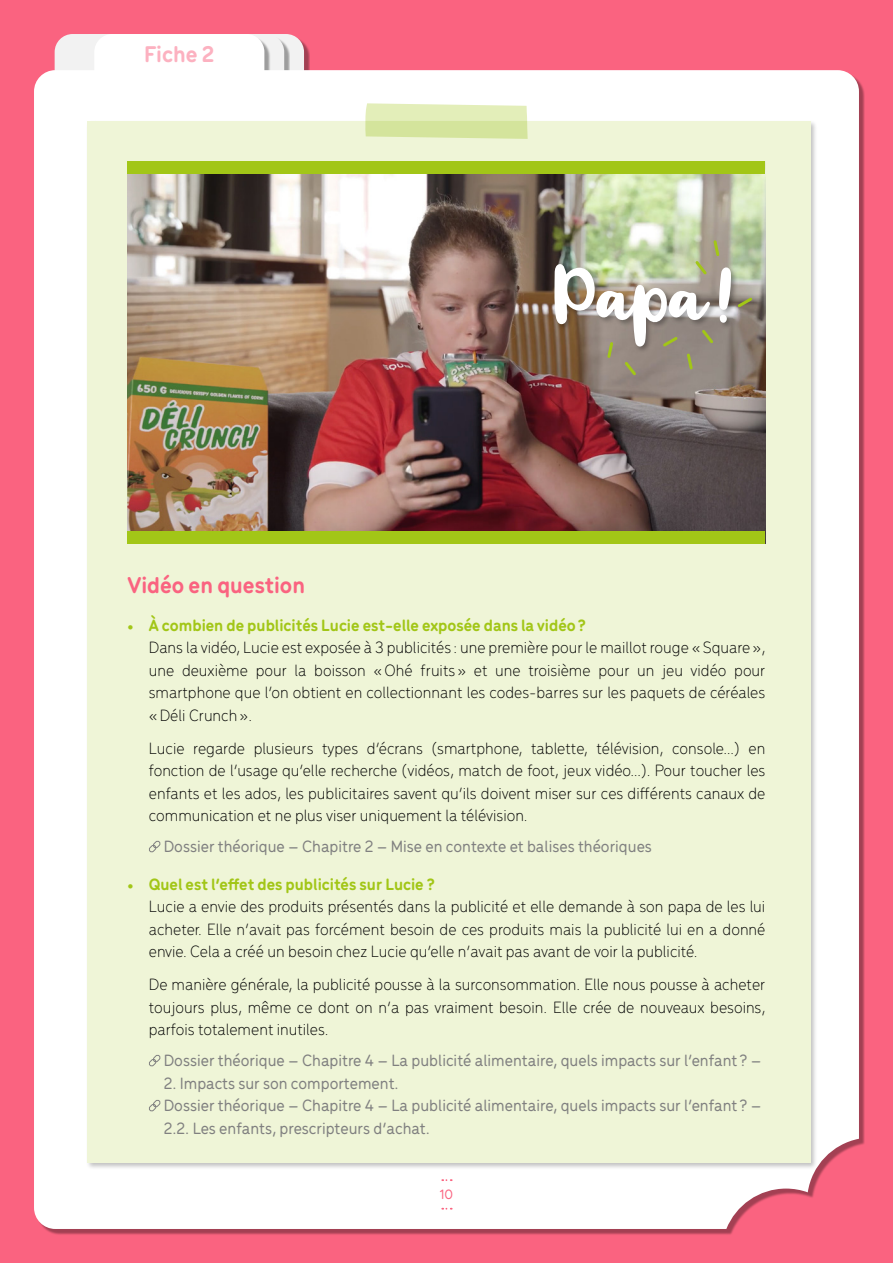
<style>
.page{position:relative;width:893px;height:1263px;background:#fa6380}
.page>*{position:absolute;margin:0;border:0;box-sizing:border-box;transform-origin:0 0}
.t1{font:77.7px "Big Snow";color:#fff}
.t2{font:700 24px "Menco";color:#fa6380}
.t3{font:700 24px "Menco";color:#fcb1c0}
.t4{font:300 17.25px/22.5px "Menco";color:#000}
.t5{font:500 17.25px/22.5px "Menco";color:#808080}
.t6{font:500 14.25px "Menco";color:#fa6380}
.s1{font-weight:900;color:#a2c617}
.s2{font-weight:700;color:#a2c617}
</style>
<div class="page">
<div style="left:55px;top:34px;width:170px;height:72px;background:#f2f2f2;border-radius:18px"></div>
<svg style="left:134px;top:34px;width:170px;height:72px"></svg>
<div style="left:97px;top:37px;width:174px;height:76px;background:#000;opacity:.35"></div>
<div style="left:94px;top:34px;width:170px;height:72px;background:#fff;border-radius:18px"></div>
<div style="left:34px;top:70px;width:825px;height:1159px;background:#fff"></div>
<svg style="left:442px;top:1179px;width:10px;height:2px"></svg>
<div style="left:85px;top:120px;width:733px;height:1050px;background:#000;opacity:.25"></div>
<div style="left:87px;top:121px;width:723px;height:1041px;background:#eff5d7"></div>
<svg style="left:149px;top:840px;width:12px;height:13px"></svg>
<svg style="left:149px;top:1054px;width:12px;height:13px"></svg>
<svg style="left:149px;top:1099px;width:12px;height:13px"></svg>
<svg style="left:365px;top:103px;width:163px;height:36px;background:#ddeab0"></svg>
<img style="left:128px;top:174px;width:637px;height:357px">
<div style="left:128px;top:162px;width:637px;height:12px;background:#a2c617"></div>
<div style="left:128px;top:531px;width:637px;height:12px;background:#a2c617"></div>
<div style="left:553px;top:263px;width:185px;height:90px;background:#000;opacity:.3"></div>
<svg style="left:605px;top:340px;width:10px;height:20px"></svg>
<svg style="left:693px;top:238px;width:28px;height:39px"></svg>
<svg style="left:622px;top:359px;width:17px;height:19px"></svg>
<svg style="left:735px;top:295px;width:20px;height:15px"></svg>
<svg style="left:660px;top:327px;width:56px;height:44px;background:#938b7b"></svg>
<h2 class="t3" style="left:144px;top:36px;width:72px">Fiche 2</h2>
<h1 class="t1" style="left:555px;top:248px;width:180px">Papa !</h1>
<h2 class="t2" style="left:128px;top:568px;width:179px">Vidéo en question</h2>
<p class="t4" style="left:149px;top:613px;width:618px;text-indent:-21px"><span class="s1">•</span> <span class="s2">À combien de publicités Lucie est-elle exposée dans la vidéo ?<br></span>Dans la vidéo, Lucie est exposée à 3 publicités : une première pour le maillot rouge « Square », une deuxième pour la boisson « Ohé fruits » et une troisième pour un jeu vidéo pour smartphone que l’on obtient en collectionnant les codes-barres sur les paquets de céréales « Déli Crunch ».</p>
<p class="t4" style="left:149px;top:736px;width:618px;text-align:justify">Lucie regarde plusieurs types d’écrans (smartphone, tablette, télévision, console…) en fonction de l’usage qu’elle recherche (vidéos, match de foot, jeux vidéo…). Pour toucher les enfants et les ados, les publicitaires savent qu’ils doivent miser sur ces différents canaux de communication et ne plus viser uniquement la télévision.</p>
<p class="t5" style="left:164px;top:834px;width:490px">Dossier théorique – Chapitre 2 – Mise en contexte et balises théoriques</p>
<p class="t4" style="left:149px;top:872px;width:618px;text-indent:-21px"><span class="s1">•</span> <span class="s2">Quel est l’effet des publicités sur Lucie ?<br></span>Lucie a envie des produits présentés dans la publicité et elle demande à son papa de les lui acheter. Elle n’avait pas forcément besoin de ces produits mais la publicité lui en a donné envie. Cela a créé un besoin chez Lucie qu’elle n’avait pas avant de voir la publicité.</p>
<p class="t4" style="left:149px;top:972px;width:618px;text-align:justify">De manière générale, la publicité pousse à la surconsommation. Elle nous pousse à acheter toujours plus, même ce dont on n’a pas vraiment besoin. Elle crée de nouveaux besoins, parfois totalement inutiles.</p>
<p class="t5" style="left:164px;top:1048px;width:599px">Dossier théorique – Chapitre 4 – La publicité alimentaire, quels impacts sur l’enfant ? –</p>
<p class="t5" style="left:164px;top:1071px;width:599px">2. Impacts sur son comportement.<br>Dossier théorique – Chapitre 4 – La publicité alimentaire, quels impacts sur l’enfant ? –<br>2.2. Les enfants, prescripteurs d’achat.</p>
<p class="t6" style="left:440px;top:1184px;width:15px">10</p>
</div>
